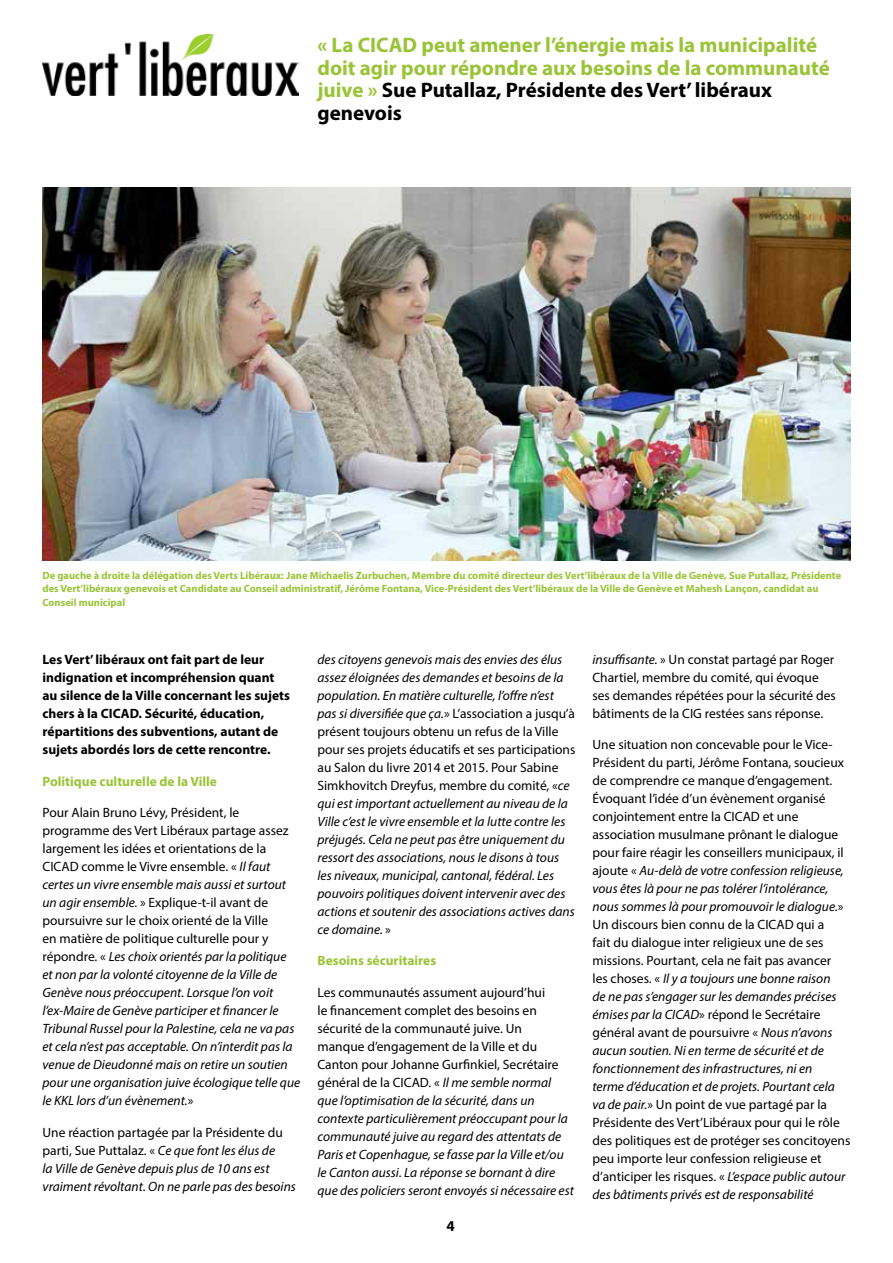
<style>
.page{position:relative;width:893px;height:1263px;background:#fff}
.page>*{position:absolute;margin:0;border:0;box-sizing:border-box;transform-origin:0 0}
.t1{font:700 21px/22.5px "Myriad Pro";color:#9ac437}
.t2{font:700 15px "Myriad Pro";color:#000}
.t3{font:italic 13.5px/18px "Myriad Pro";color:#000}
.t4{font:13.5px/18px "Myriad Pro";color:#000}
.t5{font:700 13.5px/18px "Myriad Pro";color:#000}
.t6{font:700 13.5px "Myriad Pro";color:#9ac437}
.t7{font:700 10.5px/13.5px "Myriad Pro";color:#9ac437}
.s1{color:#000}
.s2{font-style:normal}
.s3{font-style:italic}
</style>
<div class="page">
<img style="left:43px;top:35px;width:256px;height:61px">
<img style="left:43px;top:187px;width:807px;height:374px">
<h1 class="t1" style="left:317px;top:33px;width:514px">« La CICAD peut amener l’énergie mais la municipalité doit agir pour répondre aux besoins de la communauté juive » <span class="s1">Sue Putallaz, Présidente des Vert’ libéraux genevois</span></h1>
<p class="t7" style="left:43px;top:568px;width:800px">De gauche à droite la délégation des Verts Libéraux: Jane Michaelis Zurbuchen, Membre du comité directeur des Vert’libéraux de la Ville de Genève, Sue Putallaz, Présidente des Vert’libéraux genevois et Candidate au Conseil administratif, Jérôme Fontana, Vice-Président des Vert’libéraux de la Ville de Genève et Mahesh Lançon, candidat au<br>Conseil municipal</p>
<p class="t5" style="left:43px;top:650px;width:249px">Les Vert’ libéraux ont fait part de leur indignation et incompréhension quant au silence de la Ville concernant les sujets chers à la CICAD. Sécurité, éducation, répartitions des subventions, autant de sujets abordés lors de cette rencontre.</p>
<p class="t6" style="left:43px;top:772px;width:176px">Politique culturelle de la Ville</p>
<p class="t3" style="left:43px;top:803px;width:259px"><span class="s2">Pour Alain Bruno Lévy, Président, le programme des Vert Libéraux partage assez largement les idées et orientations de la CICAD comme le Vivre ensemble. «</span> Il faut certes un vivre ensemble mais aussi et surtout un agir ensemble. <span class="s2">» Explique-t-il avant de poursuivre sur le choix orienté de la Ville<br>en matière de politique culturelle pour y répondre. «</span> Les choix orientés par la politique<br>et non par la volonté citoyenne de la Ville de Genève nous préoccupent. Lorsque l’on voit l’ex-Maire de Genève participer et financer le Tribunal Russel pour la Palestine, cela ne va pas et cela n’est pas acceptable. On n’interdit pas la venue de Dieudonné mais on retire un soutien pour une organisation juive écologique telle que le KKL lors d’un évènement.<span class="s2">»</span></p>
<p class="t3" style="left:43px;top:1123px;width:255px"><span class="s2">Une réaction partagée par la Présidente du parti, Sue Puttalaz. «</span> Ce que font les élus de<br>la Ville de Genève depuis plus de 10 ans est vraiment révoltant. On ne parle pas des besoins</p>
<p class="t3" style="left:317px;top:650px;width:259px">des citoyens genevois mais des envies des élus assez éloignées des demandes et besoins de la population. En matière culturelle, l’offre n’est pas si diversifiée que ça.<span class="s2">» L’association a jusqu’à présent toujours obtenu un refus de la Ville pour ses projets éducatifs et ses participations au Salon du livre 2014 et 2015. Pour Sabine Simkhovitch Dreyfus, membre du comité, «</span>ce qui est important actuellement au niveau de la Ville c’est le vivre ensemble et la lutte contre les préjugés. Cela ne peut pas être uniquement du ressort des associations, nous le disons à tous les niveaux, municipal, cantonal, fédéral. Les pouvoirs politiques doivent intervenir avec des actions et soutenir des associations actives dans ce domaine. <span class="s2">»</span></p>
<p class="t6" style="left:317px;top:952px;width:120px">Besoins sécuritaires</p>
<p class="t3" style="left:317px;top:983px;width:258px"><span class="s2">Les communautés assument aujourd’hui<br>le financement complet des besoins en sécurité de la communauté juive. Un<br>manque d’engagement de la Ville et du Canton pour Johanne Gurfinkiel, Secrétaire général de la CICAD. «</span> Il me semble normal que l’optimisation de la sécurité, dans un contexte particulièrement préoccupant pour la communauté juive au regard des attentats de Paris et Copenhague, se fasse par la Ville et/ou le Canton aussi. La réponse se bornant à dire que des policiers seront envoyés si nécessaire est</p>
<p class="t2" style="left:446px;top:1216px;width:10px">4</p>
<p class="t4" style="left:592px;top:650px;width:245px"><span class="s3">insuffisante.</span> » Un constat partagé par Roger Chartiel, membre du comité, qui évoque ses demandes répétées pour la sécurité des bâtiments de la CIG restées sans réponse.</p>
<p class="t4" style="left:592px;top:736px;width:259px">Une situation non concevable pour le Vice-Président du parti, Jérôme Fontana, soucieux de comprendre ce manque d’engagement.<br>Évoquant l’idée d’un évènement organisé conjointement entre la CICAD et une association musulmane prônant le dialogue pour faire réagir les conseillers municipaux, il ajoute « <span class="s3">Au-delà de votre confession religieuse, vous êtes là pour ne pas tolérer l’intolérance, nous sommes là pour promouvoir le dialogue.</span>» Un discours bien connu de la CICAD qui a<br>fait du dialogue inter religieux une de ses missions. Pourtant, cela ne fait pas avancer<br>les choses. « <span class="s3">Il y a toujours une bonne raison<br>de ne pas s’engager sur les demandes précises émises par la CICAD</span>» répond le Secrétaire général avant de poursuivre « <span class="s3">Nous n’avons aucun soutien. Ni en terme de sécurité et de fonctionnement des infrastructures, ni en<br>terme d’éducation et de projets. Pourtant cela va de pair.</span>» Un point de vue partagé par la Présidente des Vert’Libéraux pour qui le rôle des politiques est de protéger ses concitoyens peu importe leur confession religieuse et d’anticiper les risques. « <span class="s3">L’espace public autour des bâtiments privés est de responsabilité</span></p>
</div>
